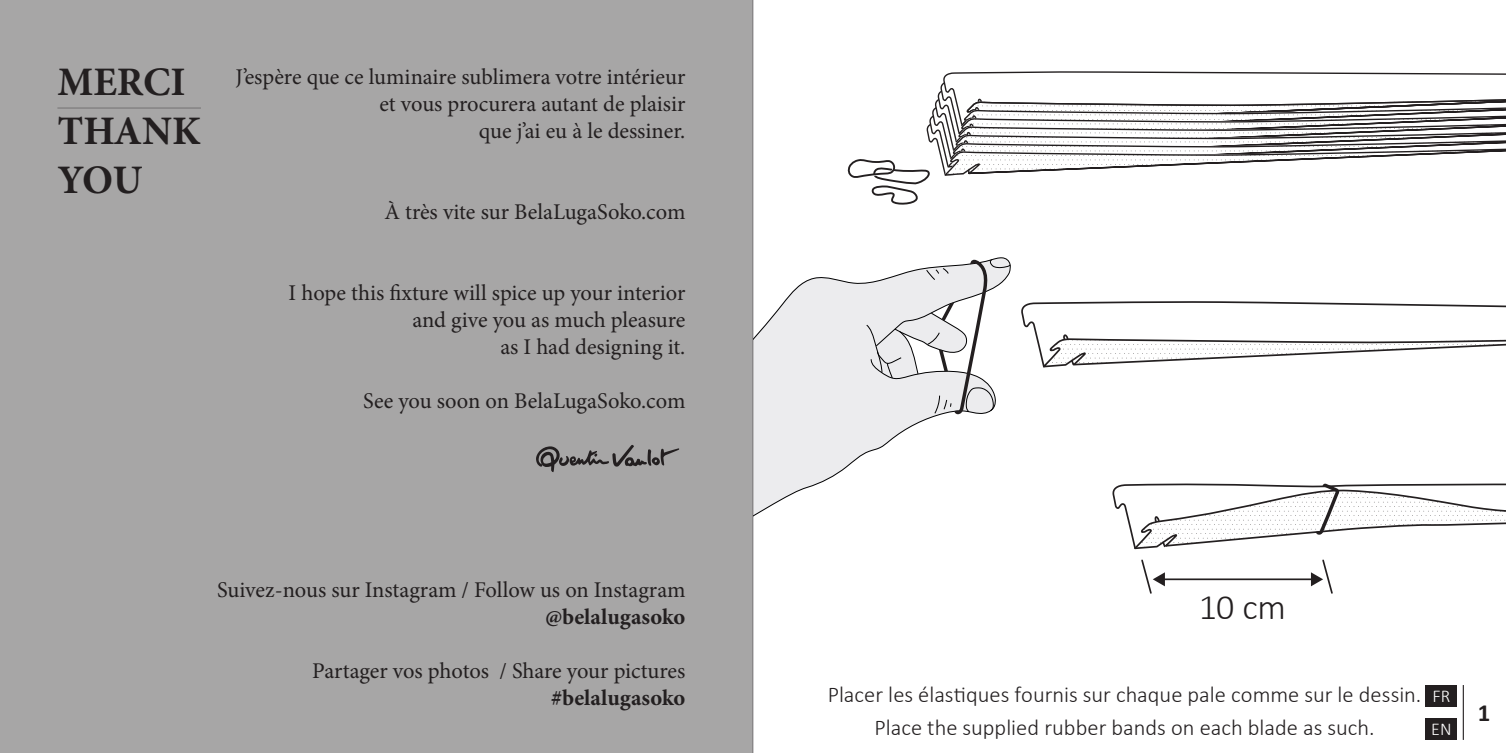
<style>
.page{position:relative;width:1506px;height:753px;background:#fff}
.page>*{position:absolute;margin:0;border:0;box-sizing:border-box;transform-origin:0 0}
.t1{font:700 40.5px/48.6px "Minion Pro";color:#231f20}
.Texte{font:300 36px "Calibri";color:#231f20}
.Texte-2{font:700 24.75px "Calibri";color:#231f20}
.t2{font:22.5px "Minion Pro";letter-spacing:-.005em;color:#231f20}
.Texte-3{font:300 22.5px "Calibri";color:#231f20}
.t3{font:700 22.5px "Minion Pro";color:#231f20}
.t4{font:300 18px "Calibri";color:#fff}
</style>
<div class="page">
<svg style="left:1021px;top:301px;width:484px;height:67px"></svg>
<svg style="left:753px;top:257px;width:258px;height:273px"></svg>
<svg style="left:1112px;top:483px;width:393px;height:67px"></svg>
<svg style="left:847px;top:71px;width:658px;height:134px"></svg>
<svg style="left:1141px;top:559px;width:23px;height:35px"></svg>
<svg style="left:1310px;top:559px;width:23px;height:35px"></svg>
<hr style="left:1163px;top:578px;width:147px;height:2px;background:#231f20">
<div style="left:0;top:0;width:753px;height:753px;background:#a7a6a6"></div>
<svg style="left:536px;top:445px;width:143px;height:27px"></svg>
<hr style="left:57px;top:108px;width:144px;height:1px;background:#231f20">
<div style="left:1425px;top:718px;width:31px;height:22px;background:#231f20"></div>
<div style="left:1425px;top:685px;width:31px;height:21px;background:#231f20"></div>
<hr style="left:1462px;top:685px;width:1px;height:55px;background:#231f20">
<hr style="left:752px;top:0;width:1px;height:753px;background:#231f20">
<p class="t1" style="left:57px;top:58px;width:130px">MERCI</p>
<p class="t1" style="left:57px;top:106px;width:145px">THANK<br>YOU</p>
<p class="t2" style="left:235px;top:62px;width:451px">J’espère que ce luminaire sublimera votre intérieur</p>
<p class="t2" style="left:379px;top:89px;width:307px">et vous procurera autant de plaisir</p>
<p class="t2" style="left:479px;top:116px;width:208px">que j’ai eu à le dessiner.</p>
<p class="t2" style="left:384px;top:197px;width:302px">À très vite sur BelaLugaSoko.com</p>
<p class="t2" style="left:288px;top:278px;width:398px">I hope this fixture will spice up your interior</p>
<p class="t2" style="left:412px;top:305px;width:274px">and give you as much pleasure</p>
<p class="t2" style="left:500px;top:332px;width:186px">as I had designing it.</p>
<p class="t2" style="left:363px;top:386px;width:324px">See you soon on BelaLugaSoko.com</p>
<p class="t2" style="left:217px;top:575px;width:470px">Suivez-nous sur Instagram / Follow us on Instagram</p>
<p class="t3" style="left:545px;top:601px;width:142px">@belalugasoko</p>
<p class="t2" style="left:312px;top:656px;width:374px">Partager vos photos / Share your pictures</p>
<p class="t3" style="left:551px;top:682px;width:136px">#belalugasoko</p>
<p class="Texte" style="left:1198px;top:584px;width:89px">10 cm</p>
<p class="Texte-3" style="left:827px;top:680px;width:595px">Placer les élastiques fournis sur chaque pale comme sur le dessin.</p>
<p class="Texte-3" style="left:874px;top:713px;width:501px">Place the supplied rubber bands on each blade as such.</p>
<p class="t4" style="left:1432px;top:684px;width:19px">FR</p>
<p class="t4" style="left:1430px;top:717px;width:22px">EN</p>
<p class="Texte-2" style="left:1477px;top:695px;width:14px">1</p>
</div>
